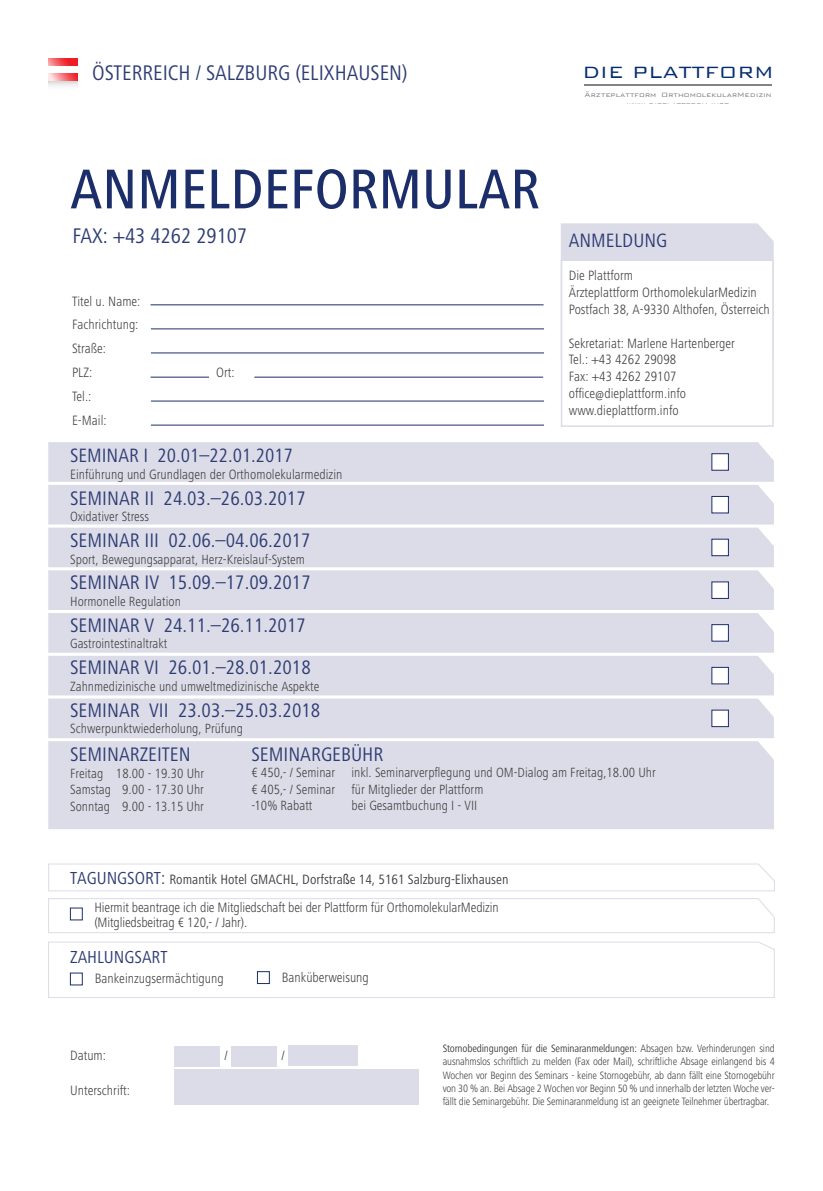
<style>
.page{position:relative;width:823px;height:1191px;background:#fff}
.page>*{position:absolute;margin:0;border:0;box-sizing:border-box;transform-origin:0 0}
.t1{font:500 condensed 58px "Frutiger Next LT";color:#1c2e6a}
.t2{font:condensed 21.8px "Frutiger Next LT";color:#2d3c73}
.t3{font:300 21.8px "Bank Gothic";letter-spacing:.01em;color:#052d6f}
.t4{font:condensed 20.2px "Frutiger Next LT";color:#2d3c73}
.t5{font:condensed 20px "Frutiger Next LT";color:#2d3c73}
.t6{font:condensed 18px "Frutiger Next LT";color:#2d3c73}
.t7{font:300 condensed 14px/16.8px "Frutiger Next LT";color:#3e3e3f}
.t8{font:condensed 14px "Frutiger Next LT";color:#3e3e3f}
.t9{font:300 condensed 13.8px/16.6px "Frutiger Next LT";color:#3e3e3f;text-align:justify}
.t10{font:300 condensed 11px/13.2px "Frutiger Next LT";letter-spacing:-.015em;color:#3e3e3f;text-align:justify}
.t11{font:300 8.4px/10.2px "Bank Gothic";letter-spacing:.01em;color:#808285;text-align:center}
.s1{font-size:18px;color:#2d3c73}
.s2{font-family:"Arial Narrow";font-stretch:normal}
.s3{font-weight:400}
</style>
<div class="page">
<svg style="left:48px;top:941px;width:726px;height:57px"></svg>
<svg style="left:48px;top:898px;width:726px;height:35px"></svg>
<div style="left:70px;top:907px;width:12px;height:13px;background:#fff"></div>
<div style="left:174px;top:1069px;width:244px;height:36px;background:#dcdce8"></div>
<div style="left:174px;top:1045px;width:45px;height:21px;background:#dcdce8"></div>
<div style="left:231px;top:1045px;width:45px;height:21px;background:#dcdce8"></div>
<div style="left:288px;top:1045px;width:70px;height:20px;background:#dcdce8"></div>
<div style="left:48px;top:58px;width:30px;height:8px;background:#ee1d23"></div>
<div style="left:48px;top:73px;width:30px;height:7px;background:#ee1d23"></div>
<svg style="left:48px;top:58px;width:29px;height:22px"></svg>
<svg style="left:48px;top:81px;width:30px;height:5px"></svg>
<div style="left:48px;top:741px;width:725px;height:88px;background:#dcdce8"></div>
<svg style="left:48px;top:442px;width:725px;height:296px;background:#dedee9"></svg>
<div style="left:711px;top:496px;width:17px;height:17px;background:#fff"></div>
<div style="left:711px;top:539px;width:17px;height:17px;background:#fff"></div>
<div style="left:711px;top:581px;width:17px;height:17px;background:#fff"></div>
<div style="left:711px;top:624px;width:17px;height:17px;background:#fff"></div>
<div style="left:711px;top:667px;width:17px;height:17px;background:#fff"></div>
<div style="left:711px;top:710px;width:17px;height:17px;background:#fff"></div>
<div style="left:711px;top:453px;width:17px;height:17px;background:#fff"></div>
<svg style="left:48px;top:863px;width:726px;height:28px"></svg>
<hr style="left:151px;top:425px;width:392px;height:1px;background:#1c2e6a">
<hr style="left:151px;top:401px;width:392px;height:1px;background:#1c2e6a">
<hr style="left:151px;top:352px;width:392px;height:1px;background:#1c2e6a">
<hr style="left:151px;top:328px;width:392px;height:1px;background:#1c2e6a">
<hr style="left:150px;top:304px;width:393px;height:1px;background:#1c2e6a">
<hr style="left:150px;top:377px;width:59px;height:1px;background:#1c2e6a">
<hr style="left:254px;top:377px;width:289px;height:1px;background:#1c2e6a">
<hr style="left:584px;top:84px;width:187px;height:2px;background:#808285">
<div style="left:561px;top:223px;width:212px;height:36px;background:#dcdce8"></div>
<div style="left:560px;top:259px;width:213px;height:168px;background:#fff;border:2px solid #dcdce8"></div>
<h2 class="t2" style="left:92px;top:61px;width:317px">ÖSTERREICH / SALZBURG (ELIXHAUSEN)</h2>
<h1 class="t1" style="left:70px;top:157px;width:471px">ANMELDEFORMULAR</h1>
<h2 class="t2" style="left:72px;top:223px;width:176px">FAX: +43 4262 29107</h2>
<p class="t7" style="left:72px;top:289px;width:70px;line-height:24px">Titel u. Name:<br>Fachrichtung:<br>Straße:<br>PLZ:</p>
<p class="t7" style="left:72px;top:385px;width:36px;line-height:24px">Tel.:<br>E-Mail:</p>
<p class="t7" style="left:216px;top:364px;width:20px">Ort:</p>
<h2 class="t3" style="left:582px;top:55px;width:193px">DIE PLATTFORM</h2>
<p class="t11" style="left:584px;top:89px;width:188px">Ärzteplattform OrthomolekularMedizin www.dieplattform.info</p>
<h3 class="t5" style="left:568px;top:229px;width:100px">ANMELDUNG</h3>
<p class="t7" style="left:568px;top:267px;width:202px">Die Plattform<br>Ärzteplattform OrthomolekularMedizin<br>Postfach 38, A-9330 Althofen, Österreich</p>
<p class="t7" style="left:568px;top:335px;width:168px">Sekretariat: Marlene Hartenberger<br>Tel.: +43 4262 29098<br>Fax: +43 4262 29107 office@dieplattform.info www.dieplattform.info</p>
<h3 class="t5" style="left:70px;top:444px;width:224px">SEMINAR I 20.01–22.01.2017</h3>
<p class="t7" style="left:70px;top:466px;width:274px">Einführung und Grundlagen der Orthomolekularmedizin</p>
<h3 class="t4" style="left:70px;top:487px;width:237px">SEMINAR II 24.03.–26.03.2017</h3>
<p class="t9" style="left:70px;top:508px;width:80px">Oxidativer Stress</p>
<h3 class="t4" style="left:70px;top:529px;width:242px">SEMINAR III 02.06.–04.06.2017</h3>
<p class="t9" style="left:70px;top:551px;width:236px">Sport, Bewegungsapparat, Herz-Kreislauf-System</p>
<h3 class="t4" style="left:70px;top:571px;width:242px">SEMINAR IV 15.09.–17.09.2017</h3>
<p class="t9" style="left:70px;top:593px;width:112px">Hormonelle Regulation</p>
<h3 class="t4" style="left:70px;top:614px;width:237px">SEMINAR V 24.11.–26.11.2017</h3>
<p class="t9" style="left:70px;top:635px;width:99px">Gastrointestinaltrakt</p>
<h3 class="t4" style="left:70px;top:656px;width:242px">SEMINAR VI 26.01.–28.01.2018</h3>
<p class="t9" style="left:70px;top:678px;width:251px">Zahnmedizinische und umweltmedizinische Aspekte</p>
<h3 class="t4" style="left:70px;top:699px;width:251px">SEMINAR VII 23.03.–25.03.2018</h3>
<p class="t9" style="left:70px;top:720px;width:174px">Schwerpunktwiederholung, Prüfung</p>
<h3 class="t4" style="left:70px;top:743px;width:122px">SEMINARZEITEN</h3>
<p class="t9" style="left:70px;top:765px;width:135px">Freitag 18.00 - 19.30 Uhr Samstag 9.00 - 17.30 Uhr Sonntag 9.00 - 13.15 Uhr</p>
<h3 class="t4" style="left:251px;top:742px;width:133px">SEMINARGEBÜHR</h3>
<p class="t9" style="left:251px;top:764px;width:405px;text-align:left">€ 450,- / Seminar inkl. Seminarverpflegung und OM-Dialog am Freitag,18.00 Uhr € 405,- / Seminar für Mitglieder der Plattform<br>-10% Rabatt</p>
<p class="t9" style="left:351px;top:797px;width:127px">bei Gesamtbuchung I - VII</p>
<p class="t8" style="left:70px;top:871px;width:439px"><span class="s1">TAGUNGSORT:</span> Romantik Hotel GMACHL, Dorfstra<span class="s2">ß</span>e 14, 5161 Salzburg-Elixhausen</p>
<p class="t7" style="left:94px;top:900px;width:405px;line-height:15px">Hiermit beantrage ich die Mitgliedschaft bei der Plattform für OrthomolekularMedizin (Mitgliedsbeitrag € 120,- / Jahr).</p>
<p class="t6" style="left:70px;top:947px;width:99px">ZAHLUNGSART</p>
<p class="t7" style="left:95px;top:970px;width:130px">Bankeinzugsermächtigung</p>
<p class="t7" style="left:282px;top:968px;width:88px">Banküberweisung</p>
<p class="t7" style="left:70px;top:1047px;width:37px">Datum:</p>
<p class="t7" style="left:224px;top:1047px;width:5px">/</p>
<p class="t7" style="left:281px;top:1047px;width:5px">/</p>
<p class="t7" style="left:70px;top:1081px;width:61px">Unterschrift:</p>
<p class="t10" style="left:442px;top:1042px;width:333px"><span class="s3">Stornobedingungen für die Seminaranmeldungen:</span> Absagen bzw. Verhinderungen sind ausnahmslos schriftlich zu melden (Fax oder Mail), schriftliche Absage einlangend bis 4<br>Wochen vor Beginn des Seminars - keine Stornogebühr, ab dann fällt eine Stornogebühr von 30 % an. Bei Absage 2 Wochen vor Beginn 50 % und innerhalb der letzten Woche ver&shy;fällt die Seminargebühr. Die Seminaranmeldung ist an geeignete Teilnehmer übertragbar.</p>
</div>
